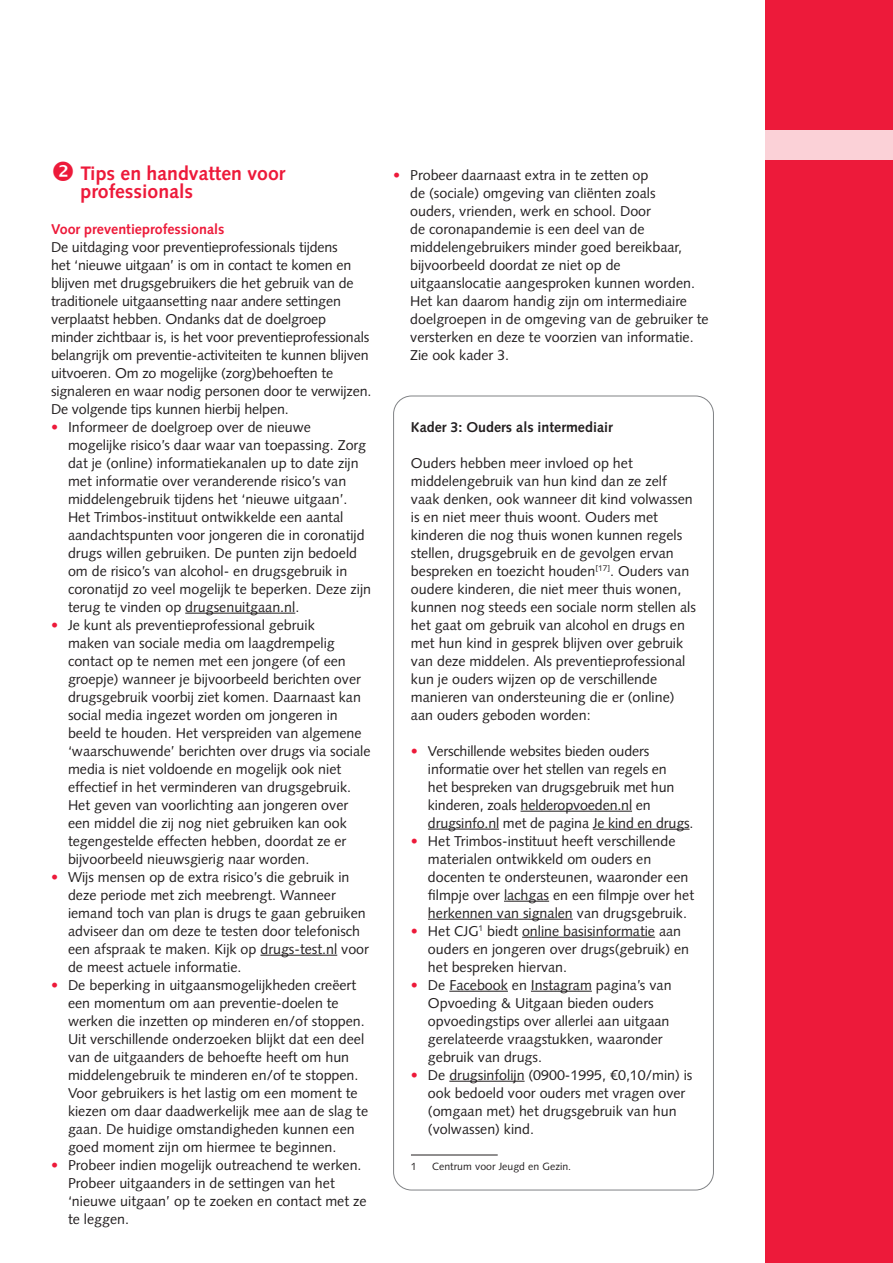
<style>
.page{position:relative;width:893px;height:1263px;background:#fff}
.page>*{position:absolute;margin:0;border:0;box-sizing:border-box;transform-origin:0 0}
._02-Subkop_rood_bold{font:700 19.5px/18px "Syntax LT Std";color:#ed1a3a}
._03-brood{font:14.25px/18px "Syntax LT Std";color:#231f20}
._03-brood-2{font:700 14.25px "Syntax LT Std";color:#231f20}
._03-Brood_bold_rood{font:700 14.25px "Syntax LT Std";color:#ed1a3a}
._10-VOETNOOT{font:10.5px "Syntax LT Std";color:#231f20}
.s1{font-style:italic;color:#ed1a3a}
</style>
<div class="page">
<div style="left:765px;top:0;width:128px;height:1263px;background:#ed1a3a"></div>
<div style="left:765px;top:130px;width:128px;height:29px;background:#fbd1d7"></div>
<hr style="left:185px;top:613px;width:110px;height:1px;background:#231f20">
<hr style="left:260px;top:955px;width:77px;height:1px;background:#231f20">
<hr style="left:521px;top:811px;width:111px;height:1px;background:#231f20">
<hr style="left:428px;top:829px;width:71px;height:1px;background:#231f20">
<hr style="left:593px;top:829px;width:96px;height:1px;background:#231f20">
<hr style="left:504px;top:901px;width:45px;height:1px;background:#231f20">
<hr style="left:428px;top:919px;width:145px;height:1px;background:#231f20">
<hr style="left:522px;top:937px;width:133px;height:1px;background:#231f20">
<hr style="left:449px;top:991px;width:59px;height:1px;background:#231f20">
<hr style="left:531px;top:991px;width:61px;height:1px;background:#231f20">
<hr style="left:449px;top:1081px;width:76px;height:1px;background:#231f20">
<hr style="left:411px;top:1154px;width:87px;height:1px;background:#231f20">
<p class="_02-Subkop_rood_bold" style="left:81px;top:164px;width:206px">Tips en handvatten voor professionals</p>
<p class="_03-Brood_bold_rood" style="left:51px;top:220px;width:175px">Voor preventieprofessionals</p>
<p class="_03-brood" style="left:51px;top:238px;width:322px">De uitdaging voor preventieprofessionals tijdens<br>het ‘nieuwe uitgaan’ is om in contact te komen en blijven met drugsgebruikers die het gebruik van de traditionele uitgaansetting naar andere settingen verplaatst hebben. Ondanks dat de doelgroep minder zichtbaar is, is het voor preventieprofessionals belangrijk om preventie-activiteiten te kunnen blijven uitvoeren. Om zo mogelijke (zorg)behoeften te signaleren en waar nodig personen door te verwijzen.<br>De volgende tips kunnen hierbij helpen.</p>
<p class="_03-brood" style="left:68px;top:418px;width:305px;text-indent:-17px"><span class="s1">•</span> Informeer de doelgroep over de nieuwe mogelijke risico’s daar waar van toepassing. Zorg dat je (online) informatiekanalen up to date zijn met informatie over veranderende risico’s van middelengebruik tijdens het ‘nieuwe uitgaan’.<br>Het Trimbos-instituut ontwikkelde een aantal aandachtspunten voor jongeren die in coronatijd drugs willen gebruiken. De punten zijn bedoeld om de risico’s van alcohol- en drugsgebruik in coronatijd zo veel mogelijk te beperken. Deze zijn terug te vinden op drugsenuitgaan.nl.</p>
<p class="_03-brood" style="left:68px;top:616px;width:304px;text-indent:-17px"><span class="s1">•</span> Je kunt als preventieprofessional gebruik<br>maken van sociale media om laagdrempelig contact op te nemen met een jongere (of een groepje) wanneer je bijvoorbeeld berichten over drugsgebruik voorbij ziet komen. Daarnaast kan social media ingezet worden om jongeren in beeld te houden. Het verspreiden van algemene ‘waarschuwende’ berichten over drugs via sociale media is niet voldoende en mogelijk ook niet effectief in het verminderen van drugsgebruik.<br>Het geven van voorlichting aan jongeren over een middel die zij nog niet gebruiken kan ook tegengestelde effecten hebben, doordat ze er bijvoorbeeld nieuwsgierig naar worden.</p>
<p class="_03-brood" style="left:68px;top:868px;width:302px;text-indent:-17px"><span class="s1">•</span> Wijs mensen op de extra risico’s die gebruik in deze periode met zich meebrengt. Wanneer iemand toch van plan is drugs te gaan gebruiken adviseer dan om deze te testen door telefonisch een afspraak te maken. Kijk op drugs-test.nl voor de meest actuele informatie.</p>
<p class="_03-brood" style="left:68px;top:976px;width:302px;text-indent:-17px"><span class="s1">•</span> De beperking in uitgaansmogelijkheden creëert een momentum om aan preventie-doelen te werken die inzetten op minderen en/of stoppen.<br>Uit verschillende onderzoeken blijkt dat een deel van de uitgaanders de behoefte heeft om hun middelengebruik te minderen en/of te stoppen.<br>Voor gebruikers is het lastig om een moment te kiezen om daar daadwerkelijk mee aan de slag te gaan. De huidige omstandigheden kunnen een goed moment zijn om hiermee te beginnen.</p>
<p class="_03-brood" style="left:68px;top:1156px;width:300px;text-indent:-17px"><span class="s1">•</span> Probeer indien mogelijk outreachend te werken.<br>Probeer uitgaanders in de settingen van het ‘nieuwe uitgaan’ op te zoeken en contact met ze te leggen.</p>
<p class="_03-brood" style="left:410px;top:166px;width:300px;text-indent:-17px"><span class="s1">•</span> Probeer daarnaast extra in te zetten op<br>de (sociale) omgeving van cliënten zoals<br>ouders, vrienden, werk en school. Door<br>de coronapandemie is een deel van de middelengebruikers minder goed bereikbaar, bijvoorbeeld doordat ze niet op de uitgaanslocatie aangesproken kunnen worden.<br>Het kan daarom handig zijn om intermediaire doelgroepen in de omgeving van de gebruiker te versterken en deze te voorzien van informatie.<br>Zie ook kader 3.</p>
<p class="_03-brood-2" style="left:411px;top:418px;width:203px">Kader 3: Ouders als intermediair</p>
<p class="_03-brood" style="left:411px;top:454px;width:286px">Ouders hebben meer invloed op het middelengebruik van hun kind dan ze zelf vaak denken, ook wanneer dit kind volwassen is en niet meer thuis woont. Ouders met kinderen die nog thuis wonen kunnen regels stellen, drugsgebruik en de gevolgen ervan bespreken en toezicht houden<sup>[17]</sup>. Ouders van oudere kinderen, die niet meer thuis wonen, kunnen nog steeds een sociale norm stellen als het gaat om gebruik van alcohol en drugs en met hun kind in gesprek blijven over gebruik van deze middelen. Als preventieprofessional kun je ouders wijzen op de verschillende manieren van ondersteuning die er (online) aan ouders geboden worden:</p>
<p class="_03-brood" style="left:428px;top:742px;width:267px;text-indent:-17px"><span class="s1">•</span> Verschillende websites bieden ouders informatie over het stellen van regels en<br>het bespreken van drugsgebruik met hun kinderen, zoals helderopvoeden.nl en drugsinfo.nl met de pagina Je kind en drugs.</p>
<p class="_03-brood" style="left:428px;top:832px;width:268px;text-indent:-17px"><span class="s1">•</span> Het Trimbos-instituut heeft verschillende materialen ontwikkeld om ouders en docenten te ondersteunen, waaronder een filmpje over lachgas en een filmpje over het herkennen van signalen van drugsgebruik.</p>
<p class="_03-brood" style="left:428px;top:922px;width:263px;text-indent:-17px"><span class="s1">•</span> Het CJG<sup>1</sup> biedt online basisinformatie aan ouders en jongeren over drugs(gebruik) en het bespreken hiervan.</p>
<p class="_03-brood" style="left:428px;top:976px;width:245px;text-indent:-17px"><span class="s1">•</span> De Facebook en Instagram pagina’s van Opvoeding &amp; Uitgaan bieden ouders opvoedingstips over allerlei aan uitgaan gerelateerde vraagstukken, waaronder gebruik van drugs.</p>
<p class="_03-brood" style="left:428px;top:1066px;width:266px;text-indent:-17px"><span class="s1">•</span> De drugsinfolijn (0900-1995, €0,10/min) is ook bedoeld voor ouders met vragen over (omgaan met) het drugsgebruik van hun (volwassen) kind.</p>
<p class="_10-VOETNOOT" style="left:411px;top:1160px;width:7px">1</p>
<p class="_10-VOETNOOT" style="left:432px;top:1160px;width:140px">Centrum voor Jeugd en Gezin.</p>
</div>
